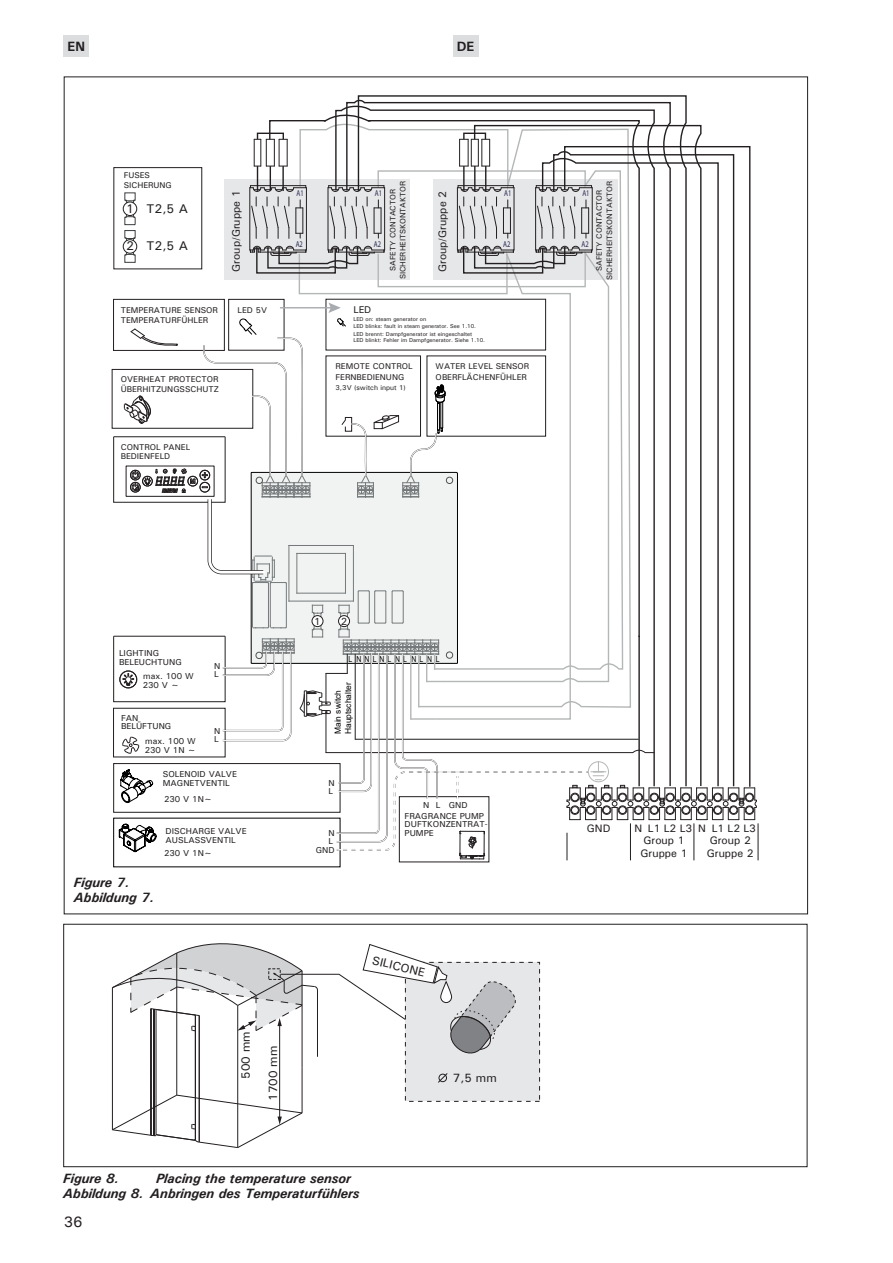
<style>
.page{position:relative;width:893px;height:1263px;background:#fff}
.page>*{position:absolute;margin:0;border:0;box-sizing:border-box;transform-origin:0 0}
.t1{font:15px "Univers";color:#231f20}
.Norm_Kuvateksti{font:italic 700 13.5px "Univers";color:#231f20}
.t2{font:700 13.5px "Univers";color:#231f20}
.t3{font:12.6px "Univers";color:#231f20}
.t4{font:12px "Univers";color:#231f20}
.t5{font:10.95px/13px "Univers";color:#231f20}
.t6{font:10.8px "Univers";color:#231f20}
.t7{font:10.2px "Univers";color:#231f20}
.t8{font:9.75px "Univers";color:#231f20}
.t9{font:8.55px/8.6px "Univers";color:#231f20}
.t10{font:8.55px "Myriad Pro";color:#23244a;scale:.75 1}
.t11{font:8.4px/10.1px "Univers";color:#231f20}
.t12{font:8.4px/10.1px "Arial";color:#000001}
.t13{font:8.4px "Arial Narrow";letter-spacing:.395em;color:#000001}
.t14{font:7.8px/10.2px "Univers";color:#231f20;text-align:center}
.t15{font:7.05px "Univers";color:#231f20}
.t16{font:5.55px/6.8px "Univers";color:#231f20}
</style>
<div class="page">
<div style="left:64px;top:36px;width:25px;height:21px;background:#dcdddf"></div>
<div style="left:453px;top:36px;width:25px;height:21px;background:#dcdddf"></div>
<div style="left:405px;top:962px;width:135px;height:139px;background:#e6e7e9"></div>
<svg style="left:111px;top:943px;width:413px;height:205px"></svg>
<div style="left:63px;top:924px;width:744px;height:243px;border:1px solid #231f20"></div>
<svg style="left:123px;top:395px;width:28px;height:29px"></svg>
<div style="left:113px;top:708px;width:112px;height:49px;border:1px solid #231f20"></div>
<div style="left:113px;top:763px;width:227px;height:50px;border:1px solid #231f20"></div>
<svg style="left:122px;top:736px;width:17px;height:18px"></svg>
<div style="left:113px;top:436px;width:112px;height:67px;border:1px solid #231f20"></div>
<div style="left:113px;top:636px;width:112px;height:66px;border:1px solid #231f20"></div>
<svg style="left:130px;top:328px;width:48px;height:18px"></svg>
<div style="left:120px;top:671px;width:17px;height:17px;border:1px solid #231f20;border-radius:50%"></div>
<svg style="left:122px;top:673px;width:12px;height:13px"></svg>
<div style="left:112px;top:369px;width:141px;height:60px;border:1px solid #231f20"></div>
<div style="left:113px;top:299px;width:112px;height:52px;border:1px solid #231f20"></div>
<svg style="left:120px;top:769px;width:33px;height:34px"></svg>
<svg style="left:118px;top:823px;width:39px;height:29px"></svg>
<div style="left:200px;top:470px;width:10px;height:10px;border:1px solid #231f20;border-radius:50%"></div>
<div style="left:130px;top:470px;width:10px;height:10px;border:1px solid #231f20;border-radius:50%"></div>
<div style="left:130px;top:482px;width:10px;height:10px;border:1px solid #231f20;border-radius:50%"></div>
<div style="left:200px;top:482px;width:10px;height:10px;border:1px solid #231f20;border-radius:50%"></div>
<div style="left:188px;top:476px;width:10px;height:10px;border:1px solid #231f20;border-radius:50%"></div>
<div style="left:126px;top:466px;width:88px;height:31px;border:1px solid #231f20"></div>
<svg style="left:132px;top:468px;width:64px;height:25px"></svg>
<hr style="left:758px;top:823px;width:1px;height:37px;background:#231f20">
<svg style="left:202px;top:95px;width:555px;height:765px"></svg>
<hr style="left:638px;top:636px;width:2px;height:150px;background:#231f20">
<div style="left:113px;top:167px;width:89px;height:102px;border:1px solid #231f20"></div>
<svg style="left:124px;top:192px;width:12px;height:71px"></svg>
<div style="left:123px;top:202px;width:14px;height:14px;background:#fff;border-radius:50%"></div>
<div style="left:123px;top:202px;width:14px;height:14px;border:1px solid #231f20;border-radius:50%"></div>
<div style="left:123px;top:240px;width:14px;height:13px;background:#fff;border-radius:50%"></div>
<div style="left:123px;top:239px;width:14px;height:14px;border:1px solid #231f20;border-radius:50%"></div>
<h2 class="t2" style="left:68px;top:38px;width:19px">EN</h2>
<h2 class="t2" style="left:457px;top:38px;width:19px">DE</h2>
<p class="t11" style="left:124px;top:170px;width:50px">FUSES<br>SICHERUNG</p>
<p class="t3" style="left:126px;top:201px;width:9px">1</p>
<p class="t3" style="left:126px;top:238px;width:9px">2</p>
<p class="t3" style="left:147px;top:201px;width:43px">T2,5 A</p>
<p class="t3" style="left:147px;top:238px;width:43px">T2,5 A</p>
<p class="t14" style="left:387px;top:279px;width:100px;rotate:-90deg">SAFETY CONTACTOR<br>SICHERHEITSKONTAKTOR</p>
<p class="t14" style="left:594px;top:280px;width:100px;rotate:-90deg">SAFETY CONTACTOR<br>SICHERHEITSKONTAKTOR</p>
<p class="t10" style="left:297px;top:188px;width:11px">A1</p>
<p class="t10" style="left:375px;top:188px;width:11px">A1</p>
<p class="t10" style="left:504px;top:188px;width:11px">A1</p>
<p class="t10" style="left:582px;top:188px;width:11px">A1</p>
<p class="t5" style="left:229px;top:272px;width:83px;rotate:-90deg">Group/Gruppe 1</p>
<p class="t5" style="left:436px;top:272px;width:83px;rotate:-90deg">Group/Gruppe 2</p>
<p class="t10" style="left:296px;top:239px;width:11px">A2</p>
<p class="t10" style="left:374px;top:239px;width:11px">A2</p>
<p class="t10" style="left:503px;top:239px;width:11px">A2</p>
<p class="t10" style="left:581px;top:239px;width:11px">A2</p>
<p class="t11" style="left:121px;top:305px;width:99px">TEMPERATURE SENSOR<br>TEMPERATURFÜHLER</p>
<p class="t11" style="left:238px;top:305px;width:31px">LED 5V</p>
<p class="t11" style="left:121px;top:373px;width:100px">OVERHEAT PROTECTOR<br>ÜBERHITZUNGSSCHUTZ</p>
<p class="t11" style="left:121px;top:443px;width:71px;line-height:8.6px">CONTROL PANEL<br>BEDIENFELD</p>
<p class="t8" style="left:353px;top:304px;width:19px">LED</p>
<p class="t16" style="left:353px;top:316px;width:124px">LED on: steam generator on<br>LED blinks: fault in steam generator. See 1.10.</p>
<p class="t16" style="left:353px;top:330px;width:133px">LED brennt: Dampfgenerator ist eingeschaltet<br>LED blinkt: Fehler im Dampfgenerator. Siehe 1.10.</p>
<p class="t11" style="left:336px;top:361px;width:79px">REMOTE CONTROL<br>FERNBEDIENUNG</p>
<p class="t15" style="left:336px;top:383px;width:72px">3,3V (switch input 1)</p>
<p class="t11" style="left:436px;top:361px;width:95px">WATER LEVEL SENSOR<br>OBERFLÄCHENFÜHLER</p>
<p class="t9" style="left:119px;top:649px;width:64px">LIGHTING<br>BELEUCHTUNG</p>
<p class="t9" style="left:143px;top:671px;width:52px">max. 100 W</p>
<p class="t9" style="left:143px;top:680px;width:38px">230 V ~</p>
<p class="t9" style="left:121px;top:713px;width:52px">FAN<br>BELÜFTUNG</p>
<p class="t9" style="left:145px;top:737px;width:52px">max. 100 W</p>
<p class="t9" style="left:145px;top:746px;width:53px">230 V 1N ~</p>
<p class="t9" style="left:214px;top:662px;width:8px;line-height:8.1px">N<br>L</p>
<p class="t9" style="left:214px;top:726px;width:8px;line-height:8.1px">N<br>L</p>
<p class="t9" style="left:163px;top:770px;width:76px">SOLENOID VALVE<br>MAGNETVENTIL</p>
<p class="t9" style="left:164px;top:795px;width:50px">230 V 1N~</p>
<p class="t9" style="left:166px;top:827px;width:83px">DISCHARGE VALVE<br>AUSLASSVENTIL</p>
<p class="Norm_Kuvateksti" style="left:74px;top:874px;width:57px">Figure 7.</p>
<p class="Norm_Kuvateksti" style="left:74px;top:889px;width:82px">Abbildung 7.</p>
<p class="t9" style="left:164px;top:849px;width:50px">230 V 1N~</p>
<p class="t4" style="left:238px;top:1079px;width:49px;rotate:-90deg">500 mm</p>
<p class="t4" style="left:265px;top:1101px;width:57px;rotate:-90deg">1700 mm</p>
<p class="t7" style="left:314px;top:615px;width:8px">1</p>
<p class="t7" style="left:341px;top:615px;width:8px">2</p>
<p class="t13" style="left:348px;top:653px;width:93px">LNNLNLNL NLNL</p>
<p class="t12" style="left:333px;top:734px;width:54px;rotate:-90deg">Main switch<br>Hauptschalter</p>
<p class="t9" style="left:328px;top:779px;width:8px;line-height:8.1px">N<br>L</p>
<p class="t9" style="left:316px;top:829px;width:20px;text-align:right">N<br>L<br>GND</p>
<p class="t9" style="left:423px;top:801px;width:46px">N L GND</p>
<p class="t9" style="left:405px;top:811px;width:85px">FRAGRANCE PUMP<br>DUFTKONZENTRAT-<br>PUMPE</p>
<p class="t4" style="left:374px;top:952px;width:55px;rotate:14deg">SILICONE</p>
<p class="t4" style="left:453px;top:1070px;width:45px">7,5 mm</p>
<p class="Norm_Kuvateksti" style="left:63px;top:1170px;width:57px">Figure 8.</p>
<p class="Norm_Kuvateksti" style="left:156px;top:1170px;width:196px">Placing the temperature sensor</p>
<p class="Norm_Kuvateksti" style="left:63px;top:1185px;width:298px">Abbildung 8. Anbringen des Temperaturfühlers</p>
<h1 class="t1" style="left:64px;top:1212px;width:20px">36</h1>
<p class="t6" style="left:587px;top:822px;width:25px">GND</p>
<p class="t6" style="left:634px;top:822px;width:123px">N L1L2L3 N L1L2L3</p>
<p class="t5" style="left:640px;top:834px;width:49px">Group 1<br>Gruppe 1</p>
<p class="t5" style="left:707px;top:834px;width:49px">Group 2<br>Gruppe 2</p>
</div>
